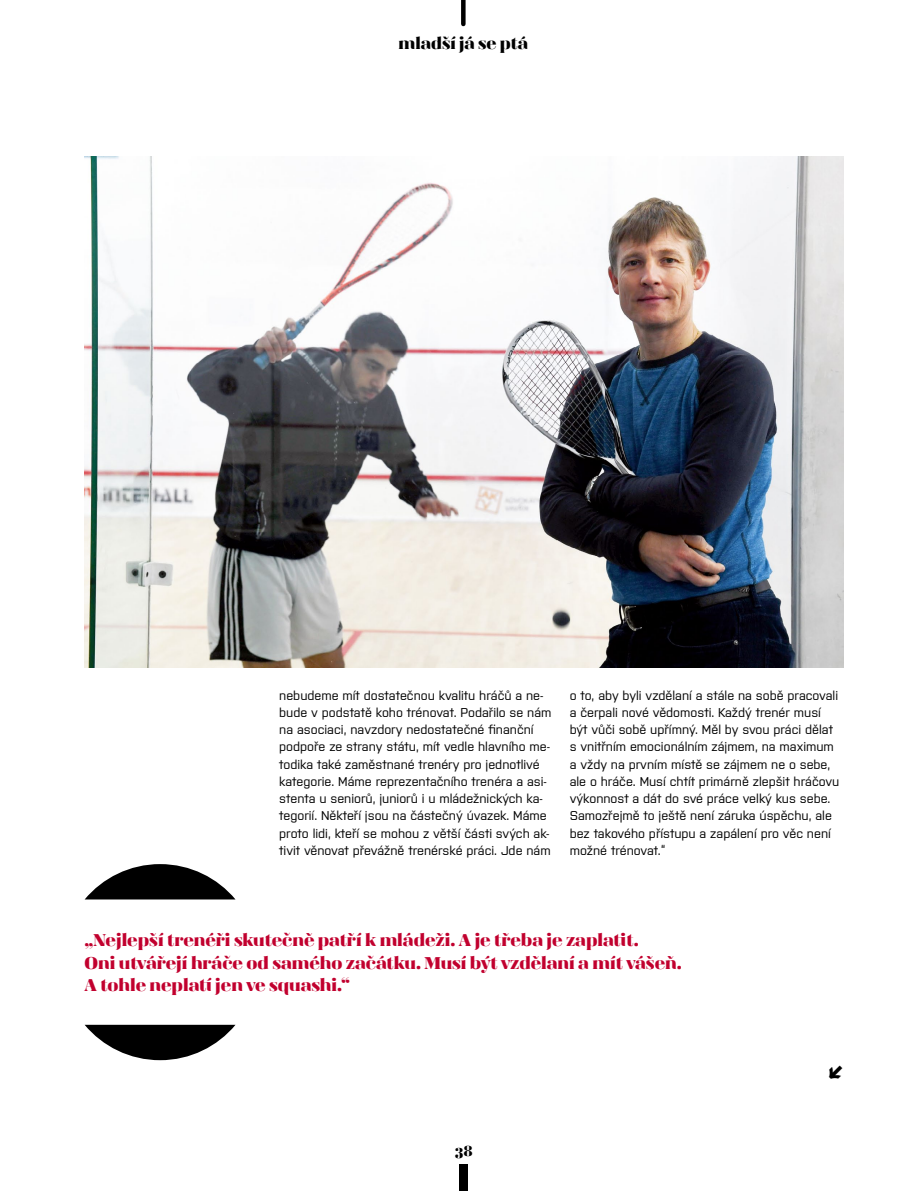
<style>
.page{position:relative;width:915px;height:1191px;background:#fff}
.page>*{position:absolute;margin:0;border:0;box-sizing:border-box;transform-origin:0 0}
.t1{font:800 17.55px "Calypso E";color:#000}
.t2{font:17.25px/22.5px "Magnel";color:#c1002e}
.t3{font:16.5px "Magnel";color:#000}
.t4{font:15px "Magnel";color:#000}
.t5{font:500 12.75px/17.2px "Purista";color:#000}
</style>
<div class="page">
<div style="left:459px;top:1164px;width:8px;height:27px;background:#000"></div>
<svg style="left:461px;top:0;width:4px;height:24px"></svg>
<svg style="left:85px;top:864px;width:150px;height:196px"></svg>
<img style="left:85px;top:157px;width:757px;height:510px">
<p class="t3" style="left:398px;top:33px;width:131px">mladší já se ptá</p>
<p class="t5" style="left:279px;top:685px;width:274px">nebudeme mít dostatečnou kvalitu hráčů a ne&shy;bude v podstatě koho trénovat. Podařilo se nám na asociaci, navzdory nedostatečné finanční podpoře ze strany státu, mít vedle hlavního me&shy;todika také zaměstnané trenéry pro jednotlivé kategorie. Máme reprezentačního trenéra a asi&shy;stenta u seniorů, juniorů i u mládežnických ka&shy;tegorií. Někteří jsou na částečný úvazek. Máme proto lidi, kteří se mohou z větší části svých ak&shy;tivit věnovat převážně trenérské práci. Jde nám</p>
<p class="t5" style="left:569px;top:685px;width:271px">o to, aby byli vzdělaní a stále na sobě pracovali a čerpali nové vědomosti. Každý trenér musí být vůči sobě upřímný. Měl by svou práci dělat s vnitřním emocionálním zájmem, na maximum a vždy na prvním místě se zájmem ne o sebe, ale o hráče. Musí chtít primárně zlepšit hráčovu výkonnost a dát do své práce velký kus sebe.<br>Samozřejmě to ještě není záruka úspěchu, ale bez takového přístupu a zapálení pro věc není možné trénovat.“</p>
<h2 class="t2" style="left:85px;top:929px;width:598px">„Nejlepší trenéři skutečně patří k mládeži. A je třeba je zaplatit.<br>Oni utvářejí hráče od samého začátku. Musí být vzdělaní a mít vášeň.<br>A tohle neplatí jen ve squashi.“</h2>
<p class="t4" style="left:455px;top:1141px;width:19px">38</p>
<h1 class="t1" style="left:826px;top:1057px;width:19px">↙</h1>
</div>
